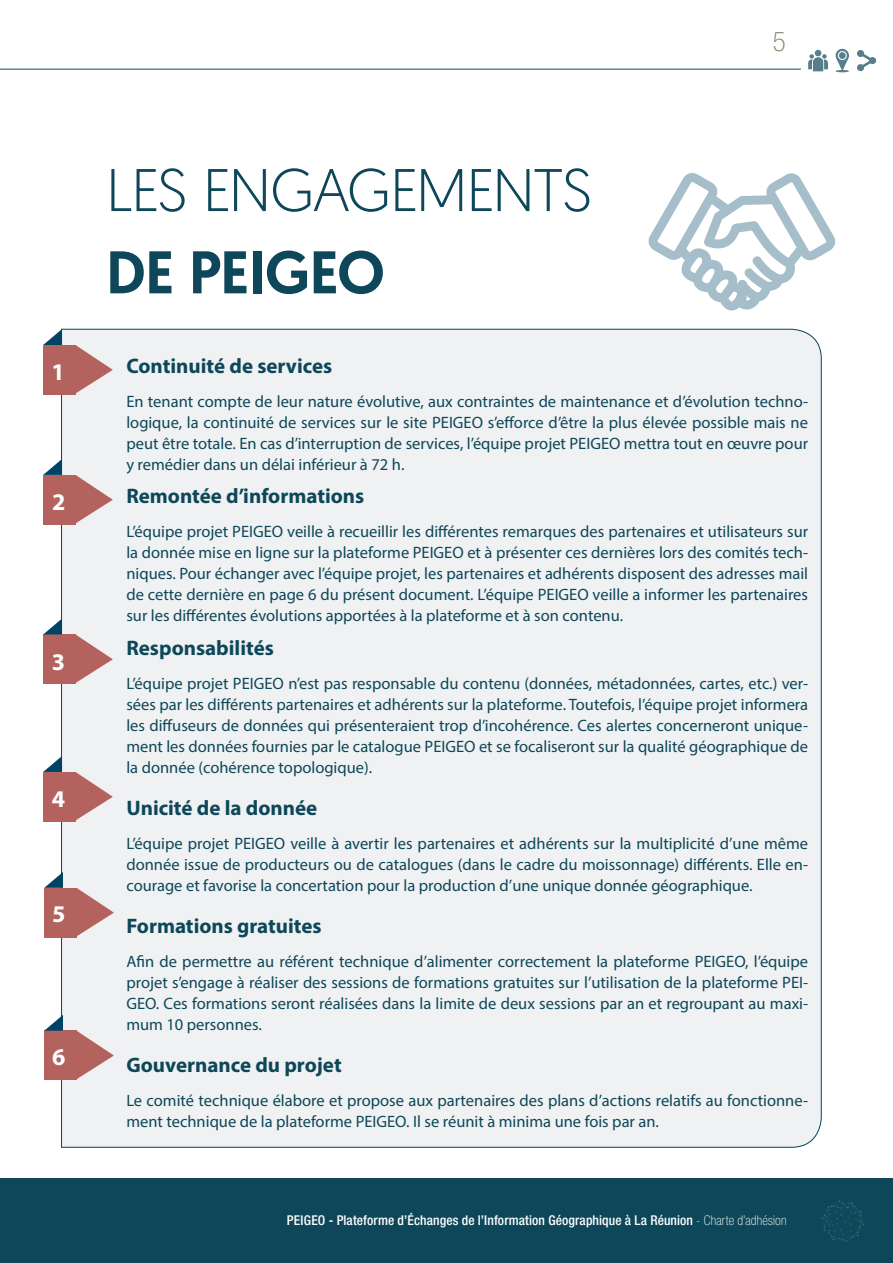
<style>
.page{position:relative;width:893px;height:1263px;background:#fff}
.page>*{position:absolute;margin:0;border:0;box-sizing:border-box;transform-origin:0 0}
.t1{font:300 60px "Geomanist";letter-spacing:-.025em;color:#0d4759}
.t2{font:500 60px "Geomanist";letter-spacing:-.005em;color:#0d4759}
.t3{font:100 condensed 27px "Helvetica Neue LT Std";color:#81785e}
.t4{font:700 24px "Myriad Pro";color:#fff}
.t5{font:700 21px "Myriad Pro";color:#0d4759}
.t6{font:16.5px/21px "Myriad Pro";color:#0d4759;text-align:justify}
.t7{font:500 condensed 13.5px "Helvetica Neue LT Std";letter-spacing:.01em;color:#fff}
.s1{font-weight:100}
</style>
<div class="page">
<div style="left:0;top:1178px;width:893px;height:85px;background:#0d4759"></div>
<hr style="left:0;top:69px;width:801px;height:1px;background:#0d4759">
<svg style="left:808px;top:50px;width:20px;height:21px"></svg>
<svg style="left:857px;top:50px;width:19px;height:21px"></svg>
<svg style="left:836px;top:49px;width:13px;height:23px"></svg>
<svg style="left:839px;top:52px;width:7px;height:7px"></svg>
<svg style="left:648px;top:173px;width:188px;height:138px"></svg>
<div style="left:61px;top:328px;width:761px;height:820px;background:#f0f1f2"></div>
<svg style="left:76px;top:345px;width:37px;height:48px"></svg>
<div style="left:43px;top:345px;width:33px;height:49px;background:#b3625e"></div>
<svg style="left:43px;top:329px;width:19px;height:16px"></svg>
<svg style="left:76px;top:475px;width:37px;height:48px"></svg>
<div style="left:43px;top:475px;width:33px;height:49px;background:#b3625e"></div>
<svg style="left:43px;top:459px;width:19px;height:16px"></svg>
<svg style="left:76px;top:634px;width:37px;height:49px"></svg>
<svg style="left:76px;top:772px;width:37px;height:48px"></svg>
<div style="left:43px;top:635px;width:33px;height:49px;background:#b3625e"></div>
<div style="left:43px;top:772px;width:33px;height:49px;background:#b3625e"></div>
<svg style="left:44px;top:619px;width:18px;height:15px"></svg>
<svg style="left:43px;top:756px;width:19px;height:16px"></svg>
<svg style="left:77px;top:888px;width:37px;height:48px"></svg>
<svg style="left:77px;top:1031px;width:37px;height:48px"></svg>
<div style="left:44px;top:888px;width:33px;height:49px;background:#b3625e"></div>
<div style="left:44px;top:1031px;width:33px;height:49px;background:#b3625e"></div>
<svg style="left:44px;top:872px;width:19px;height:16px"></svg>
<svg style="left:44px;top:1015px;width:19px;height:16px"></svg>
<svg style="left:822px;top:1200px;width:42px;height:42px"></svg>
<h2 class="t3" style="left:773px;top:26px;width:14px">5</h2>
<h3 class="t4" style="left:51px;top:357px;width:15px">1</h3>
<h3 class="t4" style="left:52px;top:486px;width:15px">2</h3>
<h3 class="t4" style="left:52px;top:646px;width:15px">3</h3>
<h3 class="t4" style="left:52px;top:783px;width:15px">4</h3>
<h3 class="t4" style="left:52px;top:898px;width:15px">5</h3>
<h3 class="t4" style="left:52px;top:1041px;width:15px">6</h3>
<h1 class="t1" style="left:106px;top:151px;width:202px">LES ENGAGEME</h1>
<h1 class="t1" style="left:493px;top:151px;width:96px">NTS</h1>
<h1 class="t2" style="left:106px;top:233px;width:280px">de PEIGEO</h1>
<p class="t5" style="left:126px;top:352px;width:207px">Continuité de services</p>
<p class="t6" style="left:126px;top:390px;width:683px">En tenant compte de leur nature évolutive, aux contraintes de maintenance et d’évolution techno&shy;logique, la continuité de services sur le site PEIGEO s’efforce d’être la plus élevée possible mais ne peut être totale. En cas d’interruption de services, l’équipe projet PEIGEO mettra tout en œuvre pour y remédier dans un délai inférieur à 72 h.</p>
<p class="t5" style="left:126px;top:483px;width:239px">Remontée d’informations</p>
<p class="t6" style="left:126px;top:521px;width:683px">L’équipe projet PEIGEO veille à recueillir les différentes remarques des partenaires et utilisateurs sur la donnée mise en ligne sur la plateforme PEIGEO et à présenter ces dernières lors des comités tech&shy;niques. Pour échanger avec l’équipe projet, les partenaires et adhérents disposent des adresses mail de cette dernière en page 6 du présent document. L’équipe PEIGEO veille a informer les partenaires sur les différentes évolutions apportées à la plateforme et à son contenu.</p>
<p class="t5" style="left:126px;top:634px;width:149px">Responsabilités</p>
<p class="t6" style="left:126px;top:672px;width:683px">L’équipe projet PEIGEO n’est pas responsable du contenu (données, métadonnées, cartes, etc.) ver&shy;sées par les différents partenaires et adhérents sur la plateforme. Toutefois, l’équipe projet informera les diffuseurs de données qui présenteraient trop d’incohérence. Ces alertes concerneront unique&shy;ment les données fournies par le catalogue PEIGEO et se focaliseront sur la qualité géographique de la donnée (cohérence topologique).</p>
<p class="t5" style="left:126px;top:794px;width:192px">Unicité de la donnée</p>
<p class="t6" style="left:126px;top:832px;width:683px">L’équipe projet PEIGEO veille à avertir les partenaires et adhérents sur la multiplicité d’une même donnée issue de producteurs ou de catalogues (dans le cadre du moissonnage) différents. Elle en&shy;courage et favorise la concertation pour la production d’une unique donnée géographique.</p>
<p class="t5" style="left:126px;top:912px;width:197px">Formations gratuites</p>
<p class="t6" style="left:126px;top:950px;width:683px">Afin de permettre au référent technique d’alimenter correctement la plateforme PEIGEO, l’équipe projet s’engage à réaliser des sessions de formations gratuites sur l’utilisation de la plateforme PEI-GEO. Ces formations seront réalisées dans la limite de deux sessions par an et regroupant au maxi&shy;mum 10 personnes.</p>
<p class="t5" style="left:126px;top:1051px;width:217px">Gouvernance du projet</p>
<p class="t6" style="left:126px;top:1089px;width:683px">Le comité technique élabore et propose aux partenaires des plans d’actions relatifs au fonctionne&shy;ment technique de la plateforme PEIGEO. Il se réunit à minima une fois par an.</p>
<p class="t7" style="left:287px;top:1212px;width:501px">PEIGEO - Plateforme d’Échanges de l’Information Géographique à La Réunion <span class="s1">- Charte d’adhésion</span></p>
</div>
